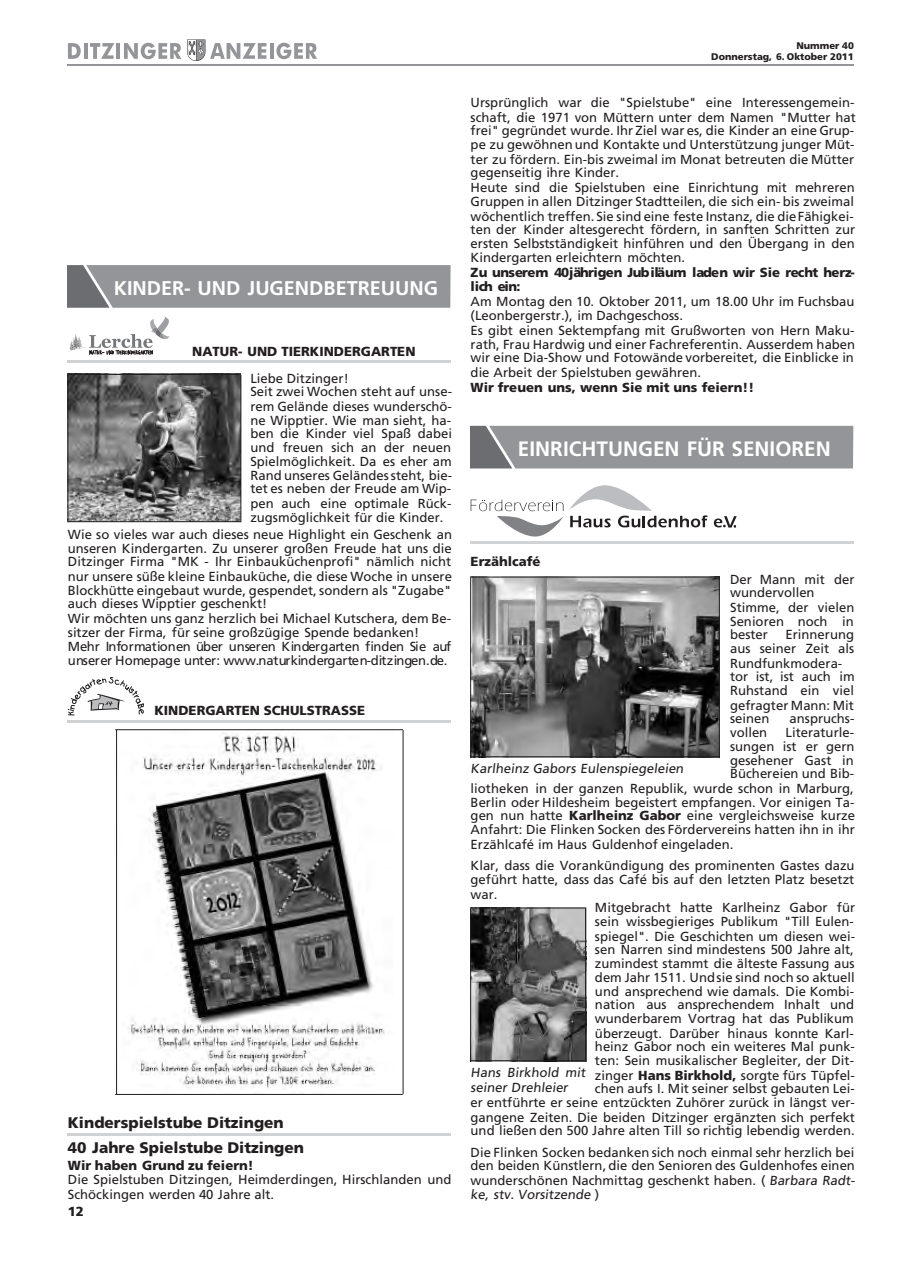
<style>
.page{position:relative;width:903px;height:1280px;background:#fff}
.page>*{position:absolute;margin:0;border:0;box-sizing:border-box;transform-origin:0 0}
.t1{font:700 20.85px "Frutiger";color:#fff}
.t2{font:700 19.8px "Frutiger";color:#fff}
.t3{font:900 15.3px/24.3px "Frutiger";color:#231f20}
.t4{font:13.05px/13.5px "Frutiger";color:#231f20}
.t5{font:900 13.05px "Frutiger";color:#231f20}
.t6{font:13.05px/13.5px "Frutiger";letter-spacing:-.03em;color:#231f20}
.t7{font:900 13.05px/13.5px "Frutiger";letter-spacing:-.03em;color:#231f20}
.t8{font:900 9.6px/10.8px "Frutiger";color:#231f20;text-align:right}
.s1{font-weight:900}
</style>
<div class="page">
<svg style="left:68px;top:43px;width:13px;height:16px"></svg>
<hr style="left:84px;top:43px;width:3px;height:16px;background:#939598">
<svg style="left:90px;top:43px;width:24px;height:16px"></svg>
<hr style="left:116px;top:43px;width:4px;height:16px;background:#939598">
<svg style="left:124px;top:43px;width:57px;height:16px"></svg>
<svg style="left:187px;top:40px;width:79px;height:21px"></svg>
<svg style="left:270px;top:43px;width:3px;height:16px"></svg>
<svg style="left:276px;top:43px;width:41px;height:16px"></svg>
<hr style="left:67px;top:64px;width:786px;height:1px;background:#939598">
<svg style="left:68px;top:265px;width:382px;height:43px;background:#919396"></svg>
<svg style="left:69px;top:316px;width:100px;height:39px"></svg>
<hr style="left:67px;top:360px;width:384px;height:2px;background:#d1d2d4">
<img style="left:67px;top:374px;width:173px;height:148px">
<hr style="left:68px;top:374px;width:172px;height:1px;background:#231f20">
<hr style="left:68px;top:521px;width:172px;height:1px;background:#231f20">
<hr style="left:68px;top:374px;width:1px;height:148px;background:#231f20">
<hr style="left:240px;top:374px;width:1px;height:148px;background:#231f20">
<svg style="left:67px;top:677px;width:77px;height:38px"></svg>
<hr style="left:67px;top:719px;width:384px;height:3px;background:#d1d2d4">
<img style="left:115px;top:729px;width:289px;height:364px">
<hr style="left:115px;top:729px;width:287px;height:1px;background:#231f20">
<hr style="left:115px;top:1094px;width:287px;height:1px;background:#231f20">
<hr style="left:116px;top:729px;width:1px;height:364px;background:#231f20">
<hr style="left:402px;top:729px;width:1px;height:364px;background:#231f20">
<hr style="left:67px;top:1132px;width:384px;height:3px;background:#d1d2d4">
<svg style="left:470px;top:426px;width:382px;height:42px;background:#909295"></svg>
<svg style="left:470px;top:485px;width:237px;height:51px"></svg>
<svg style="left:713px;top:516px;width:23px;height:11px"></svg>
<hr style="left:470px;top:541px;width:383px;height:2px;background:#d1d2d4">
<img style="left:471px;top:577px;width:247px;height:179px">
<hr style="left:470px;top:576px;width:249px;height:1px;background:#231f20">
<hr style="left:470px;top:756px;width:249px;height:1px;background:#231f20">
<hr style="left:470px;top:577px;width:1px;height:181px;background:#231f20">
<hr style="left:718px;top:577px;width:1px;height:181px;background:#231f20">
<img style="left:471px;top:908px;width:114px;height:152px">
<hr style="left:470px;top:907px;width:115px;height:1px;background:#231f20">
<hr style="left:470px;top:1060px;width:115px;height:1px;background:#231f20">
<hr style="left:470px;top:908px;width:1px;height:153px;background:#231f20">
<hr style="left:585px;top:908px;width:1px;height:153px;background:#231f20">
<h2 class="t2" style="left:114px;top:280px;width:325px">KINDER- UND JUGENDBETREUUNG</h2>
<p class="t5" style="left:192px;top:346px;width:225px">NATUR- UND TIERKINDERGARTEN</p>
<p class="t4" style="left:250px;top:372px;width:203px">Liebe Ditzinger!<br>Seit zwei Wochen steht auf unse-</p>
<p class="t4" style="left:250px;top:401px;width:203px;text-align:justify">rem Gelände dieses wunderschö&shy;ne Wipptier. Wie man sieht, ha&shy;ben die Kinder viel Spaß dabei und freuen sich an der neuen</p>
<p class="t4" style="left:250px;top:456px;width:203px;text-align:justify">Spielmöglichkeit. Da es eher am Rand unseres Geländes steht, bie&shy;tet es neben der Freude am Wip-</p>
<p class="t4" style="left:250px;top:498px;width:202px">pen auch eine optimale Rück&shy;zugsmöglichkeit für die Kinder.</p>
<p class="t4" style="left:68px;top:529px;width:385px;text-align:justify">Wie so vieles war auch dieses neue Highlight ein Geschenk an unseren Kindergarten. Zu unserer großen Freude hat uns die Ditzinger Firma "MK - Ihr Einbauküchenprofi" nämlich nicht</p>
<p class="t4" style="left:68px;top:571px;width:385px;text-align:justify">nur unsere süße kleine Einbauküche, die diese Woche in unsere Blockhütte eingebaut wurde, gespendet, sondern als "Zugabe" auch dieses Wipptier geschenkt!</p>
<p class="t4" style="left:68px;top:612px;width:384px">Wir möchten uns ganz herzlich bei Michael Kutschera, dem Be&shy;sitzer der Firma, für seine großzügige Spende bedanken!</p>
<p class="t6" style="left:68px;top:641px;width:385px">Mehr Informationen über unseren Kindergarten finden Sie auf unserer Homepage unter: www.naturkindergarten-ditzingen.de.</p>
<p class="t5" style="left:154px;top:705px;width:212px">KINDERGARTEN SCHULSTRASSE</p>
<p class="t3" style="left:68px;top:1111px;width:237px">Kinderspielstube Ditzingen<br>40 Jahre Spielstube Ditzingen</p>
<p class="t5" style="left:68px;top:1160px;width:187px">Wir haben Grund zu feiern!</p>
<p class="t4" style="left:68px;top:1172px;width:385px;line-height:14.9px">Die Spielstuben Ditzingen, Heimderdingen, Hirschlanden und<br>Schöckingen werden 40 Jahre alt.</p>
<p class="t5" style="left:68px;top:1206px;width:18px">12</p>
<p class="t8" style="left:710px;top:41px;width:144px">Nummer 40<br>Donnerstag, 6. Oktober 2011</p>
<p class="t4" style="left:470px;top:96px;width:386px;line-height:14.9px">Ursprünglich war die "Spielstube" eine Interessengemein&shy;schaft, die 1971 von Müttern unter dem Namen "Mutter hat</p>
<p class="t4" style="left:470px;top:125px;width:385px">frei" gegründet wurde. Ihr Ziel war es, die Kinder an eine Grup&shy;pe zu gewöhnen und Kontakte und Unterstützung junger Müt-</p>
<p class="t4" style="left:470px;top:153px;width:385px">ter zu fördern. Ein-bis zweimal im Monat betreuten die Mütter gegenseitig ihre Kinder.</p>
<p class="t4" style="left:470px;top:182px;width:385px">Heute sind die Spielstuben eine Einrichtung mit mehreren<br>Gruppen in allen Ditzinger Stadtteilen, die sich ein- bis zweimal</p>
<p class="t4" style="left:470px;top:210px;width:386px;text-align:justify">wöchentlich treffen. Sie sind eine feste Instanz, die dieFähigkei&shy;ten der Kinder altesgerecht fördern, in sanften Schritten zur ersten Selbstständigkeit hinführen und den Übergang in den</p>
<p class="t4" style="left:470px;top:252px;width:216px">Kindergarten erleichtern möchten.</p>
<p class="t7" style="left:470px;top:267px;width:385px">Zu unserem 40jährigen Jubiläum laden wir Sie recht herz&shy;lich ein:</p>
<p class="t4" style="left:470px;top:295px;width:385px;line-height:14.9px">Am Montag den 10. Oktober 2011, um 18.00 Uhr im Fuchsbau (Leonbergerstr.), im Dachgeschoss.<br>Es gibt einen Sektempfang mit Grußworten von Hern Maku-</p>
<p class="t4" style="left:470px;top:338px;width:386px">rath, Frau Hardwig und einer Fachreferentin. Ausserdem haben wir eine Dia-Show und Fotowände vorbereitet, die Einblicke in</p>
<p class="t4" style="left:470px;top:367px;width:232px">die Arbeit der Spielstuben gewähren.</p>
<p class="t5" style="left:470px;top:382px;width:285px">Wir freuen uns, wenn Sie mit uns feiern!!</p>
<h1 class="t1" style="left:517px;top:440px;width:314px">EINRICHTUNGEN FÜR SENIOREN</h1>
<p class="t5" style="left:470px;top:556px;width:71px">Erzählcafe´</p>
<p class="t4" style="left:729px;top:573px;width:126px">Der Mann mit der wundervollen</p>
<p class="t4" style="left:729px;top:602px;width:126px;text-align:justify">Stimme, der vielen Senioren noch in bester</p>
<p class="t4" style="left:729px;top:629px;width:126px;text-align:right">Erinnerung<br>aus seiner Zeit als</p>
<p class="t4" style="left:729px;top:657px;width:126px">Rundfunkmodera&shy;tor ist, ist auch im<br>Ruhstand ein viel</p>
<p class="t4" style="left:729px;top:699px;width:125px">gefragter Mann: Mit seinen</p>
<p class="t4" style="left:789px;top:712px;width:66px">anspruchs-</p>
<p class="t4" style="left:729px;top:725px;width:126px;line-height:14.9px;text-align:right">Literaturle-<br>sungen ist er gern</p>
<p class="t4" style="left:729px;top:754px;width:125px">gesehener Gast in<br>Büchereien und Bib-</p>
<p class="t4" style="left:470px;top:783px;width:385px;text-align:justify">liotheken in der ganzen Republik, wurde schon in Marburg, Berlin oder Hildesheim begeistert empfangen. Vor einigen Ta&shy;gen nun hatte <span class="s1">Karlheinz Gabor</span> eine vergleichsweise kurze Anfahrt: Die Flinken Socken des Fördervereins hatten ihn in ihr</p>
<p class="t4" style="left:470px;top:834px;width:385px;line-height:21.6px">Erzählcafe´ im Haus Guldenhof eingeladen.<br>Klar, dass die Vorankündigung des prominenten Gastes dazu</p>
<p class="t4" style="left:470px;top:872px;width:385px;line-height:14.9px">geführt hatte, dass das Cafe´ bis auf den letzten Platz besetzt war.</p>
<p class="t4" style="left:729px;top:726px;width:39px">vollen</p>
<p class="t4" style="left:470px;top:762px;width:216px">Karlheinz Gabors Eulenspiegeleien</p>
<p class="t4" style="left:594px;top:901px;width:261px">Mitgebracht hatte Karlheinz Gabor für sein wissbegieriges Publikum "Till Eulen-</p>
<p class="t4" style="left:594px;top:930px;width:261px;text-align:justify">spiegel". Die Geschichten um diesen wei&shy;sen Narren sind mindestens 500 Jahre alt, zumindest stammt die älteste Fassung aus</p>
<p class="t4" style="left:594px;top:972px;width:261px;text-align:justify">dem Jahr 1511. Undsie sind noch so aktuell und ansprechend wie damals. Die Kombi&shy;nation aus ansprechendem Inhalt und wunderbarem Vortrag hat das Publikum</p>
<p class="t4" style="left:594px;top:1027px;width:261px;text-align:justify">überzeugt. Darüber hinaus konnte Karl&shy;heinz Gabor noch ein weiteres Mal punk&shy;ten: Sein musikalischer Begleiter, der Dit-</p>
<p class="t4" style="left:470px;top:1069px;width:385px;text-align:right">zinger <span class="s1">Hans Birkhold,</span> sorgte fürs Tüpfel-<br>chen aufs I. Mit seiner selbst gebauten Lei-<br>er entführte er seine entzückten Zuhörer zurück in längst ver-</p>
<p class="t4" style="left:470px;top:1111px;width:386px">gangene Zeiten. Die beiden Ditzinger ergänzten sich perfekt und ließen den 500 Jahre alten Till so richtig lebendig werden.</p>
<p class="t4" style="left:470px;top:1146px;width:385px">Die Flinken Socken bedanken sich noch einmal sehr herzlich bei den beiden Künstlern, die den Senioren des Guldenhofes einen</p>
<p class="t4" style="left:470px;top:1174px;width:387px">wunderschönen Nachmittag geschenkt haben. ( Barbara Radt&shy;ke, stv. Vorsitzende )</p>
<p class="t4" style="left:470px;top:1065px;width:118px;line-height:14.9px">Hans Birkhold mit seiner Drehleier</p>
</div>
